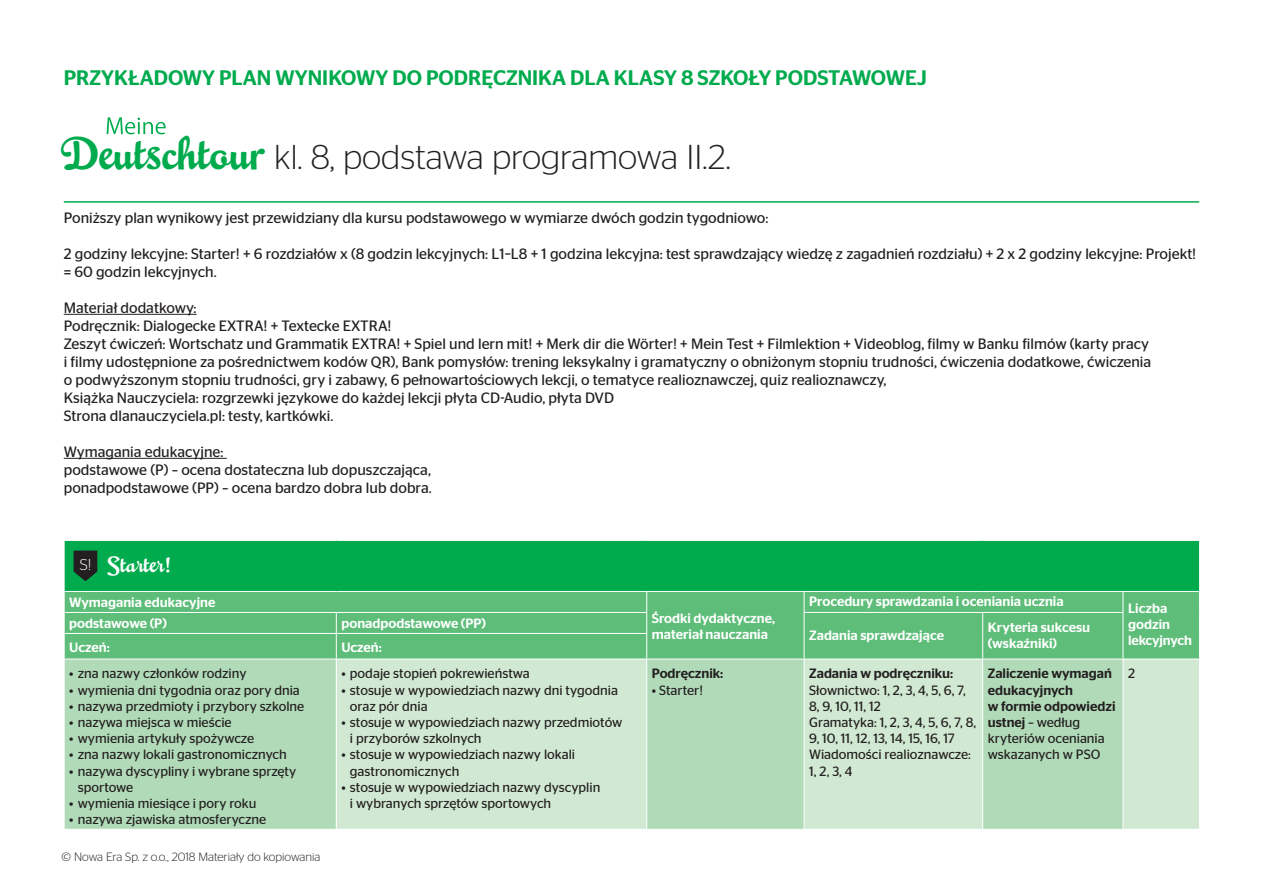
<style>
.page{position:relative;width:1263px;height:893px;background:#fff}
.page>*{position:absolute;margin:0;border:0;box-sizing:border-box;transform-origin:0 0}
.t1{font:300 34.5px "Stag Sans";color:#231f20}
.t2{font:500 21px "Stag Sans";color:#00ab4d}
.t3{font:18px "Mousse Script Pl";color:#fff}
.t4{font:300 15.75px "Stag Sans";color:#fff}
.t5{font:15px/18px "Stag Sans";color:#231f20}
.t6{font:13.5px/16.2px "Stag Sans";color:#231f20}
.t7{font:500 13.5px/16.2px "Stag Sans";color:#fff}
.t8{font:500 13.5px/16.2px "Stag Sans";color:#231f20}
.t9{font:300 12px "Stag Sans";color:#231f20}
.s1{font-family:"Mousse Script Pl Alternate";font-weight:400;font-size:37.5px;color:#00ab4d}
.s2{font-weight:400}
</style>
<div class="page">
<hr style="left:64px;top:314px;width:133px;height:1px;background:#231f20">
<hr style="left:64px;top:458px;width:163px;height:1px;background:#231f20">
<hr style="left:64px;top:201px;width:1135px;height:2px;background:#00ab4d">
<svg style="left:107px;top:117px;width:59px;height:17px"></svg>
<div style="left:64px;top:540px;width:1135px;height:51px;background:#00ab4d"></div>
<div style="left:65px;top:592px;width:1134px;height:67px;background:#5ebe79"></div>
<div style="left:65px;top:660px;width:271px;height:169px;background:#b1dab8"></div>
<svg style="left:337px;top:660px;width:862px;height:169px;background:#c6e3c9"></svg>
<hr style="left:64px;top:541px;width:1px;height:50px;background:#fff">
<hr style="left:64px;top:540px;width:272px;height:1px;background:#fff">
<hr style="left:336px;top:540px;width:311px;height:1px;background:#fff">
<hr style="left:647px;top:540px;width:157px;height:1px;background:#fff">
<hr style="left:804px;top:540px;width:179px;height:1px;background:#fff">
<hr style="left:983px;top:540px;width:140px;height:1px;background:#fff">
<hr style="left:1123px;top:540px;width:77px;height:1px;background:#fff">
<svg style="left:336px;top:613px;width:1px;height:46px"></svg>
<hr style="left:64px;top:612px;width:272px;height:1px;background:#fff">
<hr style="left:336px;top:612px;width:311px;height:1px;background:#fff">
<svg style="left:646px;top:592px;width:1px;height:67px"></svg>
<hr style="left:646px;top:659px;width:1px;height:170px;background:#fff">
<hr style="left:336px;top:633px;width:311px;height:1px;background:#fff">
<hr style="left:64px;top:633px;width:272px;height:1px;background:#fff">
<svg style="left:64px;top:592px;width:1px;height:67px"></svg>
<svg style="left:804px;top:592px;width:1px;height:67px"></svg>
<hr style="left:804px;top:659px;width:1px;height:170px;background:#fff">
<svg style="left:982px;top:613px;width:1px;height:46px"></svg>
<hr style="left:982px;top:659px;width:1px;height:170px;background:#fff">
<hr style="left:804px;top:612px;width:179px;height:1px;background:#fff">
<hr style="left:983px;top:612px;width:140px;height:1px;background:#fff">
<svg style="left:1123px;top:592px;width:1px;height:67px"></svg>
<hr style="left:1123px;top:659px;width:1px;height:170px;background:#fff">
<svg style="left:74px;top:551px;width:23px;height:30px"></svg>
<h2 class="t2" style="left:64px;top:66px;width:865px">PRZYKŁADOWY PLAN WYNIKOWY DO PODRĘCZNIKA DLA KLASY 8 SZKOŁY PODSTAWOWEJ</h2>
<h1 class="t1" style="left:64px;top:138px;width:669px"><span class="s1">Deutschtour</span> kl. 8, podstawa programowa II.2.</h1>
<p class="t5" style="left:64px;top:208px;width:706px">Poniższy plan wynikowy jest przewidziany dla kursu podstawowego w wymiarze dwóch godzin tygodniowo:</p>
<p class="t5" style="left:64px;top:244px;width:1134px">2 godziny lekcyjne: Starter! + 6 rozdziałów x (8 godzin lekcyjnych: L1–L8 + 1 godzina lekcyjna: test sprawdzający wiedzę z zagadnień rozdziału) + 2 x 2 godziny lekcyjne: Projekt! = 60 godzin lekcyjnych.</p>
<p class="t5" style="left:64px;top:298px;width:1089px">Materiał dodatkowy:<br>Podręcznik: Dialogecke EXTRA! + Textecke EXTRA!<br>Zeszyt ćwiczeń: Wortschatz und Grammatik EXTRA! + Spiel und lern mit! + Merk dir die Wörter! + Mein Test + Filmlektion + Videoblog, filmy w Banku filmów (karty pracy i filmy udostępnione za pośrednictwem kodów QR), Bank pomysłów: trening leksykalny i gramatyczny o obniżonym stopniu trudności, ćwiczenia dodatkowe, ćwiczenia o podwyższonym stopniu trudności, gry i zabawy, 6 pełnowartościowych lekcji, o tematyce realioznawczej, quiz realioznawczy,<br>Książka Nauczyciela: rozgrzewki językowe do każdej lekcji płyta CD-Audio, płyta DVD<br>Strona dlanauczyciela.pl: testy, kartkówki.</p>
<p class="t5" style="left:64px;top:442px;width:369px">Wymagania edukacyjne:<br>podstawowe (P) – ocena dostateczna lub dopuszczająca, ponadpodstawowe (PP) – ocena bardzo dobra lub dobra.</p>
<p class="t3" style="left:108px;top:550px;width:65px">Starter!</p>
<p class="t7" style="left:69px;top:594px;width:148px">Wymagania edukacyjne</p>
<p class="t4" style="left:80px;top:555px;width:13px">S!</p>
<p class="t7" style="left:809px;top:593px;width:256px">Procedury sprawdzania i oceniania ucznia</p>
<p class="t7" style="left:1128px;top:600px;width:65px">Liczba godzin lekcyjnych</p>
<p class="t7" style="left:652px;top:610px;width:125px">Środki dydaktyczne, materiał nauczania</p>
<p class="t7" style="left:69px;top:615px;width:99px">podstawowe (P)</p>
<p class="t7" style="left:341px;top:615px;width:146px">ponadpodstawowe (PP)</p>
<p class="t7" style="left:988px;top:619px;width:104px">Kryteria sukcesu</p>
<p class="t7" style="left:809px;top:627px;width:136px">Zadania sprawdzające</p>
<p class="t7" style="left:69px;top:639px;width:42px">Uczeń:</p>
<p class="t7" style="left:341px;top:639px;width:42px">Uczeń:</p>
<p class="t7" style="left:988px;top:635px;width:71px">(wskaźniki)</p>
<p class="t6" style="left:69px;top:665px;width:179px">• zna nazwy członków rodziny</p>
<p class="t6" style="left:69px;top:682px;width:232px">• wymienia dni tygodnia oraz pory dnia</p>
<p class="t6" style="left:69px;top:698px;width:237px">• nazywa przedmioty i przybory szkolne</p>
<p class="t6" style="left:69px;top:714px;width:164px">• nazywa miejsca w mieście</p>
<p class="t6" style="left:69px;top:730px;width:186px">• wymienia artykuły spożywcze</p>
<p class="t6" style="left:69px;top:746px;width:219px">• zna nazwy lokali gastronomicznych</p>
<p class="t6" style="left:78px;top:763px;width:220px;text-indent:-9px">• nazywa dyscypliny i wybrane sprzęty sportowe</p>
<p class="t6" style="left:69px;top:795px;width:189px">• wymienia miesiące i pory roku</p>
<p class="t6" style="left:69px;top:811px;width:199px">• nazywa zjawiska atmosferyczne</p>
<p class="t8" style="left:652px;top:665px;width:73px">Podręcznik:</p>
<p class="t6" style="left:652px;top:682px;width:53px">• Starter!</p>
<p class="t8" style="left:809px;top:665px;width:145px">Zadania w podręczniku:</p>
<p class="t6" style="left:809px;top:682px;width:168px">Słownictwo: 1, 2, 3, 4, 5, 6, 7,<br>8, 9, 10, 11, 12<br>Gramatyka: 1, 2, 3, 4, 5, 6, 7, 8,<br>9, 10, 11, 12, 13, 14, 15, 16, 17<br>Wiadomości realioznawcze:<br>1, 2, 3, 4</p>
<p class="t8" style="left:988px;top:665px;width:129px">Zaliczenie wymagań edukacyjnych<br>w formie odpowiedzi ustnej <span class="s2">– według kryteriów oceniania wskazanych w PSO</span></p>
<p class="t6" style="left:1128px;top:665px;width:8px">2</p>
<p class="t6" style="left:341px;top:665px;width:190px">• podaje stopień pokrewieństwa</p>
<p class="t6" style="left:350px;top:682px;width:270px;text-indent:-9px">• stosuje w wypowiedziach nazwy dni tygodnia oraz pór dnia</p>
<p class="t6" style="left:350px;top:714px;width:274px;text-indent:-9px">• stosuje w wypowiedziach nazwy przedmiotów i przyborów szkolnych</p>
<p class="t6" style="left:350px;top:746px;width:227px;text-indent:-9px">• stosuje w wypowiedziach nazwy lokali gastronomicznych</p>
<p class="t6" style="left:350px;top:779px;width:252px;text-indent:-9px">• stosuje w wypowiedziach nazwy dyscyplin i wybranych sprzętów sportowych</p>
<p class="t9" style="left:62px;top:850px;width:260px">© Nowa Era Sp. z o.o., 2018 Materiały do kopiowania</p>
</div>
